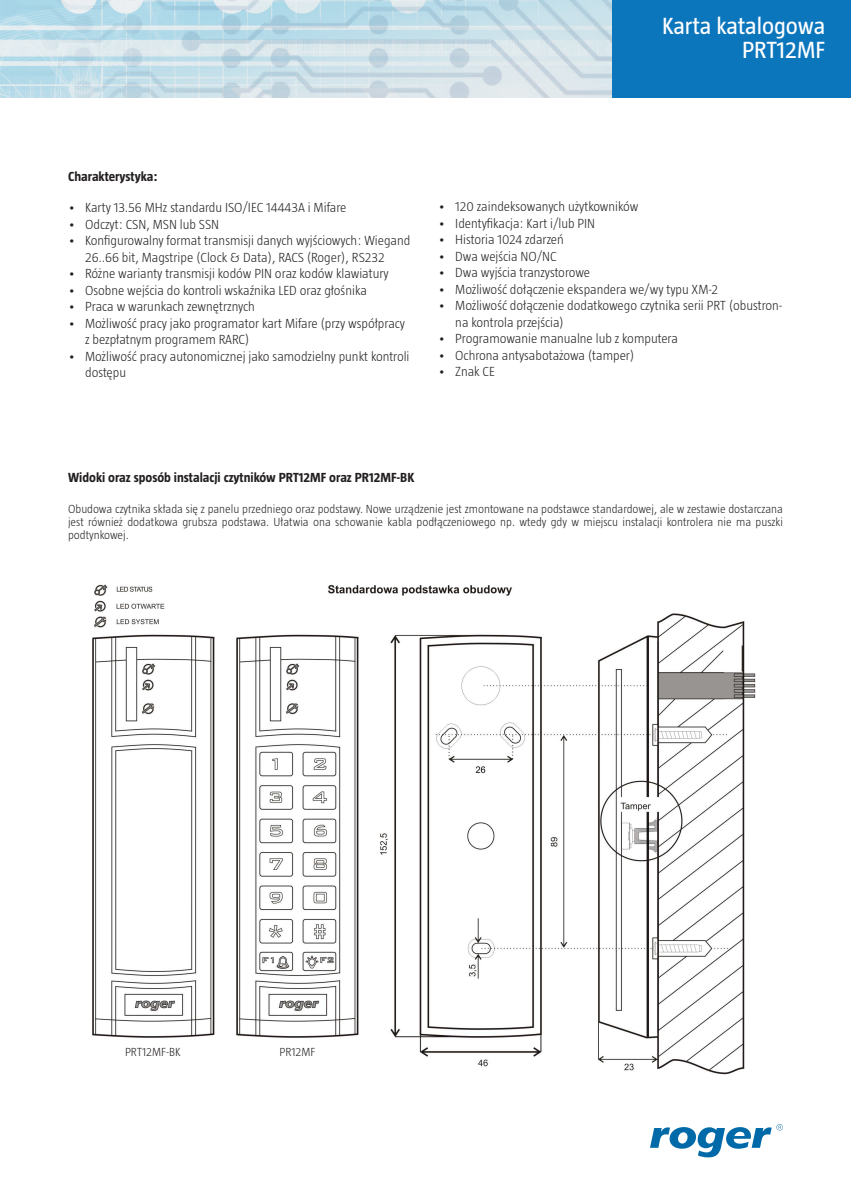
<style>
.page{position:relative;width:851px;height:1191px;background:#fff}
.page>*{position:absolute;margin:0;border:0;box-sizing:border-box;transform-origin:0 0}
.t1{font:24px/24px "Taz";color:#fff;text-align:right}
.t2{font:300 24px/24px "Taz";color:#fff;text-align:right}
.t3{font:300 13.5px/16.5px "Taz";color:#231f20}
.t4{font:700 13.5px "Taz";color:#231f20}
.t5{font:300 12px/13.2px "Taz";color:#231f20;text-align:justify}
</style>
<div class="page">
<img style="left:0;top:0;width:612px;height:98px">
<div style="left:612px;top:0;width:238px;height:98px;background:#0c76bd"></div>
<svg style="left:650px;top:1124px;width:132px;height:33px"></svg>
<img style="left:92px;top:584px;width:664px;height:491px">
<h1 class="t1" style="left:662px;top:14px;width:165px">Karta katalogowa<br>PRT12MF</h1>
<h1 class="t2" style="left:686px;top:20px;width:136px">Kontrolery serii<br>PRxx1</h1>
<p class="t4" style="left:68px;top:169px;width:91px">Charakterystyka:</p>
<p class="t3" style="left:68px;top:199px;width:280px">• Karty 13.56 MHz standardu ISO/IEC 14443A i Mifare</p>
<p class="t3" style="left:68px;top:216px;width:153px">• Odczyt: CSN, MSN lub SSN</p>
<p class="t3" style="left:85px;top:232px;width:327px;text-indent:-17px">• Konfigurowalny format transmisji danych wyjściowych: Wiegand<br>26..66 bit, Magstripe (Clock &amp; Data), RACS (Roger), RS232</p>
<p class="t3" style="left:68px;top:265px;width:322px">• Różne warianty transmisji kodów PIN oraz kodów klawiatury</p>
<p class="t3" style="left:68px;top:282px;width:300px">• Osobne wejścia do kontroli wskaźnika LED oraz głośnika</p>
<p class="t3" style="left:68px;top:298px;width:188px">• Praca w warunkach zewnętrznych</p>
<p class="t3" style="left:85px;top:315px;width:321px;text-indent:-17px">• Możliwość pracy jako programator kart Mifare (przy współpracy z bezpłatnym programem RARC)</p>
<p class="t3" style="left:85px;top:348px;width:326px;text-indent:-17px">• Możliwość pracy autonomicznej jako samodzielny punkt kontroli dostępu</p>
<p class="t3" style="left:438px;top:198px;width:201px">• 120 zaindeksowanych użytkowników</p>
<p class="t3" style="left:438px;top:215px;width:158px">• Identyfikacja: Kart i/lub PIN</p>
<p class="t3" style="left:438px;top:231px;width:127px">• Historia 1024 zdarzeń</p>
<p class="t3" style="left:438px;top:248px;width:120px">• Dwa wejścia NO/NC</p>
<p class="t3" style="left:438px;top:264px;width:153px">• Dwa wyjścia tranzystorowe</p>
<p class="t3" style="left:438px;top:281px;width:281px">• Możliwość dołączenie ekspandera we/wy typu XM-2</p>
<p class="t3" style="left:455px;top:297px;width:328px;text-indent:-17px">• Możliwość dołączenie dodatkowego czytnika serii PRT (obustron&shy;na kontrola przejścia)</p>
<p class="t3" style="left:438px;top:330px;width:241px">• Programowanie manualne lub z komputera</p>
<p class="t3" style="left:438px;top:347px;width:197px">• Ochrona antysabotażowa (tamper)</p>
<p class="t3" style="left:438px;top:363px;width:58px">• Znak CE</p>
<p class="t4" style="left:68px;top:469px;width:347px">Widoki oraz sposób instalacji czytników PRT12MF oraz PR12MF-BK</p>
<p class="t5" style="left:68px;top:502px;width:716px">Obudowa czytnika składa się z panelu przedniego oraz podstawy. Nowe urządzenie jest zmontowane na podstawce standardowej, ale w zestawie dostarczana jest również dodatkowa grubsza podstawa. Ułatwia ona schowanie kabla podłączeniowego np. wtedy gdy w miejscu instalacji kontrolera nie ma puszki podtynkowej.</p>
<p class="t5" style="left:125px;top:1045px;width:57px">PRT12MF-BK</p>
<p class="t5" style="left:279px;top:1045px;width:38px">PR12MF</p>
</div>
